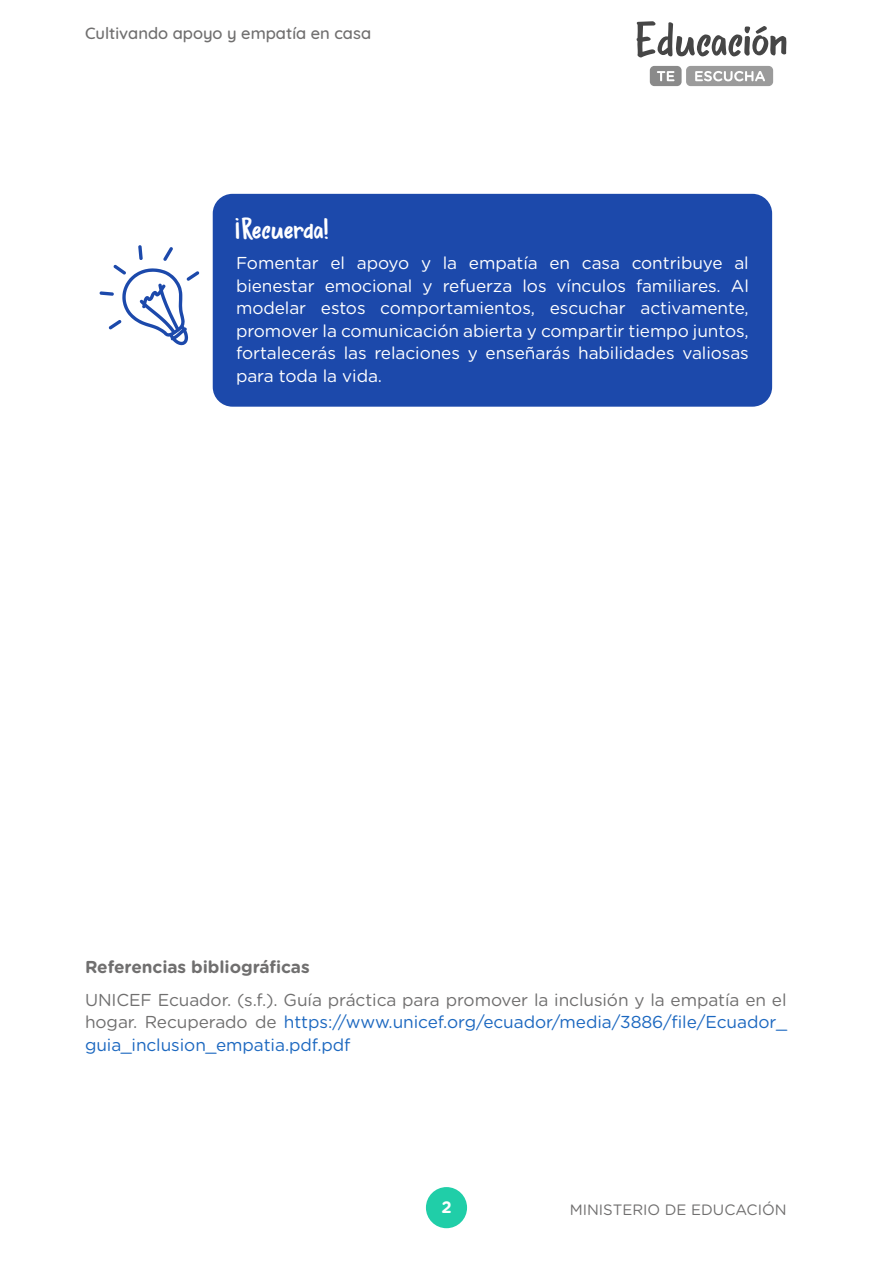
<style>
.page{position:relative;width:893px;height:1263px;background:#fff}
.page>*{position:absolute;margin:0;border:0;box-sizing:border-box;transform-origin:0 0}
.t1{font:31.5px "DK Bupkis";color:#fff}
.Cuerpo_de_texto_ETE{font:17.25px/22.5px "Gotham Rounded";letter-spacing:-.005em;color:#fff;text-align:justify}
.Cuerpo_de_texto_ETE-2{font:17.25px/22.5px "Gotham Rounded";letter-spacing:-.005em;color:#706f6f;text-align:justify}
.Cuerpo_de_texto_ETE-3{font:700 17.25px "Gotham Rounded";letter-spacing:-.005em;color:#706f6f}
.t2{font:500 16.5px "Quicksand";color:#706f6f}
.t3{font:700 16.5px "Gotham Rounded";color:#fff}
.t4{font:15px "Gotham Rounded";color:#706f6f}
.s1{color:#1c68c0}
</style>
<div class="page">
<div style="left:426px;top:1187px;width:41px;height:41px;background:#20cea8;border-radius:50%"></div>
<svg style="left:637px;top:21px;width:150px;height:36px"></svg>
<div style="left:686px;top:66px;width:87px;height:20px;background:#9b9b9b;border-radius:4px"></div>
<svg style="left:695px;top:71px;width:70px;height:10px"></svg>
<div style="left:650px;top:66px;width:32px;height:20px;background:#8a8a8a;border-radius:4px"></div>
<svg style="left:657px;top:71px;width:17px;height:10px"></svg>
<div style="left:213px;top:194px;width:559px;height:213px;background:#1c49ab;border-radius:20px"></div>
<svg style="left:100px;top:245px;width:99px;height:100px"></svg>
<p class="t2" style="left:85px;top:19px;width:288px">Cultivando apoyo y empatía en casa</p>
<p class="t1" style="left:241px;top:211px;width:89px">Recuerda!</p>
<p class="Cuerpo_de_texto_ETE" style="left:236px;top:251px;width:514px">Fomentar el apoyo y la empatía en casa contribuye al bienestar emocional y refuerza los vínculos familiares. Al modelar estos comportamientos, escuchar activamente, promover la comunicación abierta y compartir tiempo juntos, fortalecerás las relaciones y enseñarás habilidades valiosas para toda la vida.</p>
<p class="t1" style="left:240px;top:247px;width:6px;rotate:-180deg">!</p>
<p class="Cuerpo_de_texto_ETE-3" style="left:85px;top:954px;width:226px">Referencias bibliográficas</p>
<p class="Cuerpo_de_texto_ETE-2" style="left:85px;top:988px;width:703px">UNICEF Ecuador. (s.f.). Guía práctica para promover la inclusión y la empatía en el hogar. Recuperado de <span class="s1">https://www.unicef.org/ecuador/media/3886/file/Ecuador_ guia_inclusion_empatia.pdf.pdf</span></p>
<p class="t3" style="left:441px;top:1195px;width:12px">2</p>
<p class="t4" style="left:570px;top:1199px;width:218px">MINISTERIO DE EDUCACIÓN</p>
</div>
